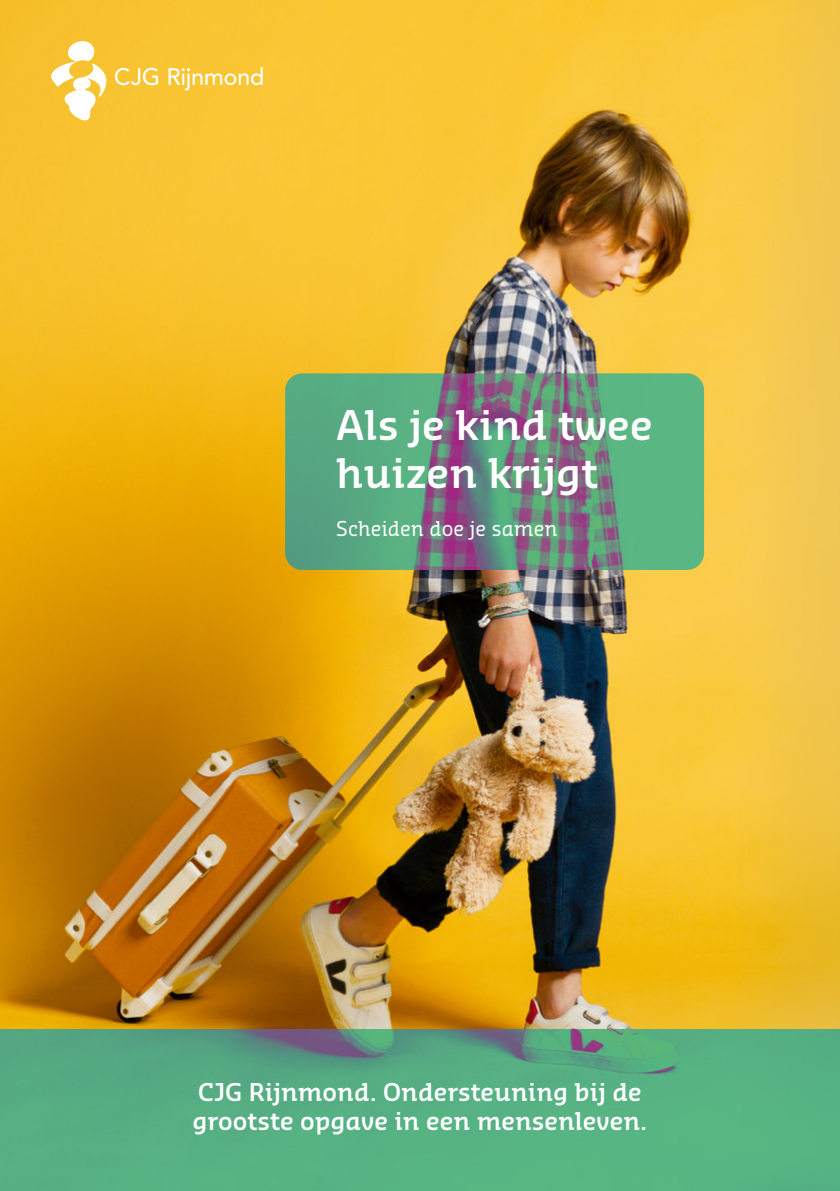
<style>
.page{position:relative;width:840px;height:1191px;background:#fff}
.page>*{position:absolute;margin:0;border:0;box-sizing:border-box;transform-origin:0 0}
.H1_-_kop__wit{font:600 40px/48px "Sansa Slab Pro";color:#fff}
.H2_-_belofte__wit{font:600 24px/28.8px "Sansa Slab Pro";color:#fff}
.H2_-_subkop__wit{font:20px "Sansa Slab Pro";color:#fff}
</style>
<div class="page">
<img style="left:0;top:0;width:839px;height:1029px">
<img style="left:0;top:1029px;width:839px;height:162px">
<svg style="left:115px;top:68px;width:43px;height:17px"></svg>
<svg style="left:168px;top:67px;width:94px;height:23px;background:#fad264"></svg>
<svg style="left:51px;top:41px;width:55px;height:79px"></svg>
<img style="left:285px;top:373px;width:418px;height:197px">
<h1 class="H1_-_kop__wit" style="left:336px;top:399px;width:318px">Als je kind twee huizen krijgt</h1>
<h2 class="H2_-_subkop__wit" style="left:336px;top:515px;width:223px">Scheiden doe je samen</h2>
<h2 class="H2_-_belofte__wit" style="left:192px;top:1077px;width:456px">CJG Rijnmond. Ondersteuning bij de grootste opgave in een mensenleven.</h2>
</div>
